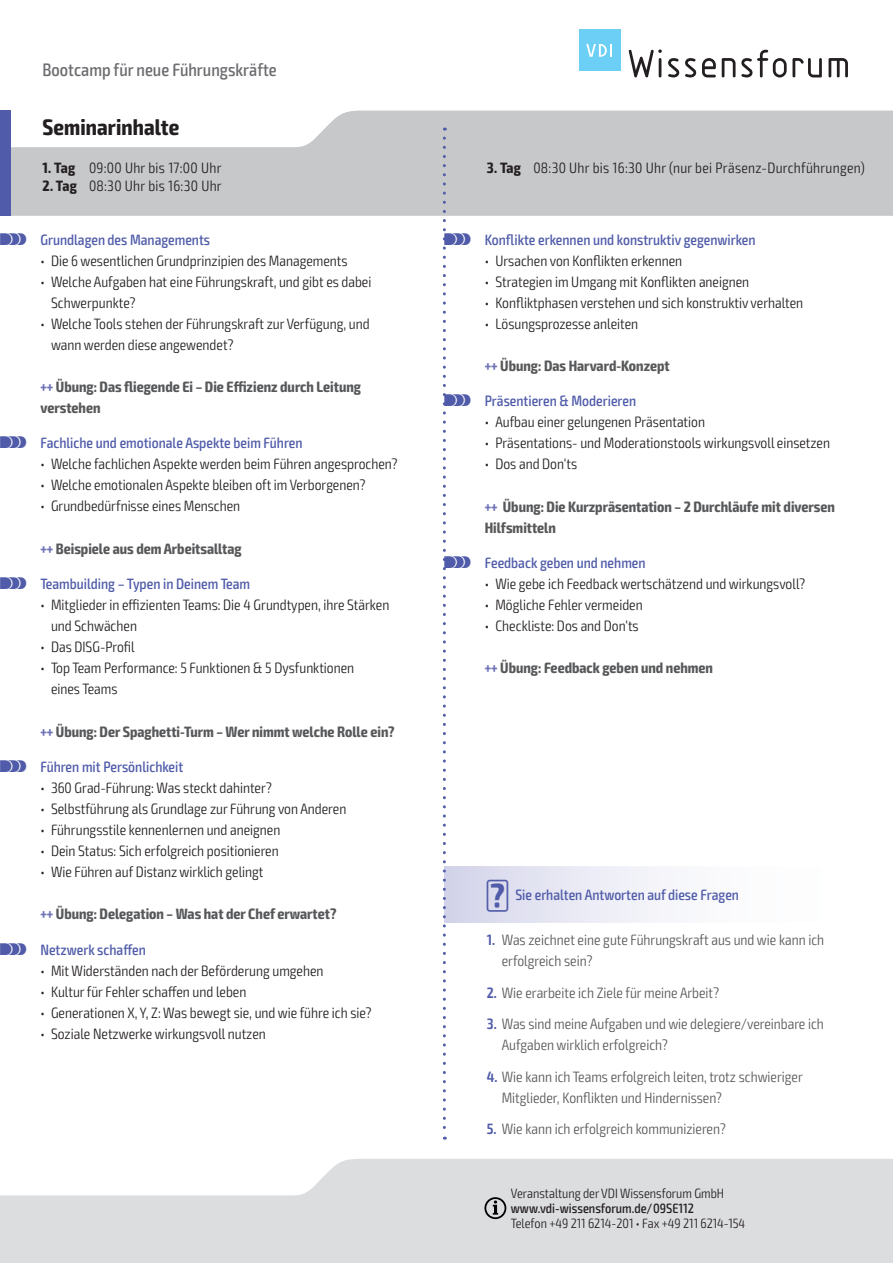
<style>
.page{position:relative;width:893px;height:1263px;background:#fff}
.page>*{position:absolute;margin:0;border:0;box-sizing:border-box;transform-origin:0 0}
.t1{font:700 condensed 22.5px "Exo 2";letter-spacing:.005em;color:#231f20}
.t2{font:500 condensed 18px "Exo 2";color:#6c6d70}
.t3{font:300 condensed 15px/21px "Exo 2";color:#231f20}
.t4{font:300 condensed 15px/21px "Exo 2";color:#57585a}
.t5{font:700 condensed 15px/21px "Exo 2";color:#57585a}
.t6{font:500 condensed 15px "Exo 2";color:#505ca9}
.t7{font:300 condensed 15px "Exo 2";letter-spacing:.02em;color:#231f20}
.t8{font:300 condensed 13.5px "Exo 2";color:#231f20}
.t9{font:500 condensed 13.5px "Exo 2";color:#231f20}
.s1{font-weight:700}
.s2{font-family:"VDI Iconset S4 A Regular";font-weight:400;font-stretch:normal}
.s3{color:#6e73b6}
.s4{font-weight:600;color:#505ca9}
</style>
<div class="page">
<svg style="left:0;top:1159px;width:893px;height:104px;background:#e0e1e3"></svg>
<svg style="left:11px;top:111px;width:882px;height:105px;background:#cdced0"></svg>
<div style="left:0;top:111px;width:11px;height:105px;background:#505ca9"></div>
<svg style="left:484px;top:1197px;width:22px;height:22px"></svg>
<svg style="left:629px;top:49px;width:33px;height:28px"></svg>
<svg style="left:668px;top:58px;width:11px;height:19px"></svg>
<svg style="left:685px;top:58px;width:11px;height:19px"></svg>
<svg style="left:702px;top:58px;width:14px;height:19px"></svg>
<svg style="left:722px;top:58px;width:13px;height:19px"></svg>
<svg style="left:741px;top:50px;width:81px;height:27px"></svg>
<svg style="left:828px;top:58px;width:20px;height:19px"></svg>
<div style="left:579px;top:30px;width:41px;height:41px;background:#6bcff6"></div>
<svg style="left:586px;top:44px;width:26px;height:13px"></svg>
<div style="left:446px;top:867px;width:445px;height:54px;background:linear-gradient(to right,#dadbed,#fff)"></div>
<svg style="left:443px;top:138px;width:3px;height:1002px"></svg>
<p class="t2" style="left:43px;top:59px;width:236px">Bootcamp für neue Führungskräfte</p>
<h1 class="t1" style="left:43px;top:113px;width:138px">Seminarinhalte</h1>
<p class="t7" style="left:43px;top:159px;width:181px"><span class="s1">1. Tag</span> 09:00 Uhr bis 17:00 Uhr</p>
<p class="t7" style="left:43px;top:177px;width:181px"><span class="s1">2. Tag</span> 08:30 Uhr bis 16:30 Uhr</p>
<p class="t6" style="left:0;top:230px;width:212px"><span class="s2">S</span> Grundlagen des Managements</p>
<p class="t3" style="left:40px;top:250px;width:309px">• Die 6 wesentlichen Grundprinzipien des Managements</p>
<p class="t3" style="left:51px;top:271px;width:322px;text-indent:-11px">• Welche Aufgaben hat eine Führungskraft, und gibt es dabei<br>Schwerpunkte?</p>
<p class="t3" style="left:51px;top:313px;width:320px;text-indent:-11px">• Welche Tools stehen der Führungskraft zur Verfügung, und wann werden diese angewendet?</p>
<p class="t5" style="left:40px;top:376px;width:322px"><span class="s3">+++</span> Übung: Das fliegende Ei – Die Effizienz durch Leitung verstehen</p>
<p class="t6" style="left:0;top:434px;width:304px"><span class="s2">S</span> Fachliche und emotionale Aspekte beim Führen</p>
<p class="t3" style="left:40px;top:454px;width:359px">• Welche fachlichen Aspekte werden beim Führen angesprochen?</p>
<p class="t3" style="left:40px;top:475px;width:327px">• Welche emotionalen Aspekte bleiben oft im Verborgenen?</p>
<p class="t3" style="left:40px;top:496px;width:201px">• Grundbedürfnisse eines Menschen</p>
<p class="t5" style="left:40px;top:538px;width:203px"><span class="s3">+++</span> Beispiele aus dem Arbeitsalltag</p>
<p class="t6" style="left:0;top:575px;width:252px"><span class="s2">S</span> Teambuilding – Typen in Deinem Team</p>
<p class="t3" style="left:51px;top:595px;width:340px;text-indent:-11px">• Mitglieder in effizienten Teams: Die 4 Grundtypen, ihre Stärken und Schwächen</p>
<p class="t3" style="left:40px;top:637px;width:96px">• Das DISG-Profil</p>
<p class="t3" style="left:51px;top:658px;width:305px;text-indent:-11px">• Top Team Performance: 5 Funktionen &amp; 5 Dysfunktionen eines Teams</p>
<p class="t5" style="left:40px;top:721px;width:356px"><span class="s3">+++</span> Übung: Der Spaghetti-Turm – Wer nimmt welche Rolle ein?</p>
<p class="t6" style="left:0;top:758px;width:185px"><span class="s2">S</span> Führen mit Persönlichkeit</p>
<p class="t3" style="left:40px;top:778px;width:233px">• 360 Grad-Führung: Was steckt dahinter?</p>
<p class="t3" style="left:40px;top:799px;width:307px">• Selbstführung als Grundlage zur Führung von Anderen</p>
<p class="t3" style="left:40px;top:820px;width:242px">• Führungsstile kennenlernen und aneignen</p>
<p class="t3" style="left:40px;top:841px;width:240px">• Dein Status: Sich erfolgreich positionieren</p>
<p class="t3" style="left:40px;top:862px;width:225px">• Wie Führen auf Distanz wirklich gelingt</p>
<p class="t5" style="left:40px;top:904px;width:298px"><span class="s3">+++</span> Übung: Delegation – Was hat der Chef erwartet?</p>
<p class="t6" style="left:0;top:941px;width:147px"><span class="s2">S</span> Netzwerk schaffen</p>
<p class="t3" style="left:40px;top:961px;width:285px">• Mit Widerständen nach der Beförderung umgehen</p>
<p class="t3" style="left:40px;top:982px;width:208px">• Kultur für Fehler schaffen und leben</p>
<p class="t3" style="left:40px;top:1003px;width:333px">• Generationen X, Y, Z: Was bewegt sie, und wie führe ich sie?</p>
<p class="t3" style="left:40px;top:1024px;width:227px">• Soziale Netzwerke wirkungsvoll nutzen</p>
<p class="t7" style="left:487px;top:159px;width:379px"><span class="s1">3. Tag</span> 08:30 Uhr bis 16:30 Uhr (nur bei Präsenz-Durchführungen)</p>
<p class="t6" style="left:444px;top:230px;width:313px"><span class="s2">S</span> Konflikte erkennen und konstruktiv gegenwirken</p>
<p class="t3" style="left:485px;top:250px;width:199px">• Ursachen von Konflikten erkennen</p>
<p class="t3" style="left:485px;top:271px;width:266px">• Strategien im Umgang mit Konflikten aneignen</p>
<p class="t3" style="left:485px;top:292px;width:320px">• Konfliktphasen verstehen und sich konstruktiv verhalten</p>
<p class="t3" style="left:485px;top:313px;width:155px">• Lösungsprozesse anleiten</p>
<p class="t5" style="left:485px;top:355px;width:187px"><span class="s3">+++</span> Übung: Das Harvard-Konzept</p>
<p class="t6" style="left:444px;top:392px;width:193px"><span class="s2">S</span> Präsentieren &amp; Moderieren</p>
<p class="t3" style="left:485px;top:412px;width:222px">• Aufbau einer gelungenen Präsentation</p>
<p class="t3" style="left:485px;top:433px;width:347px">• Präsentations- und Moderationstools wirkungsvoll einsetzen</p>
<p class="t3" style="left:485px;top:454px;width:94px">• Dos and Don‘ts</p>
<p class="t5" style="left:485px;top:496px;width:352px"><span class="s3">+++</span> Übung: Die Kurzpräsentation – 2 Durchläufe mit diversen<br>Hilfsmitteln</p>
<p class="t6" style="left:444px;top:554px;width:203px"><span class="s2">S</span> Feedback geben und nehmen</p>
<p class="t3" style="left:485px;top:574px;width:322px">• Wie gebe ich Feedback wertschätzend und wirkungsvoll?</p>
<p class="t3" style="left:485px;top:595px;width:159px">• Mögliche Fehler vermeiden</p>
<p class="t3" style="left:485px;top:616px;width:156px">• Checkliste: Dos and Don‘ts</p>
<p class="t5" style="left:485px;top:658px;width:230px"><span class="s3">+++</span> Übung: Feedback geben und nehmen</p>
<p class="t6" style="left:487px;top:886px;width:254px"><span class="s2">?</span> Sie erhalten Antworten auf diese Fragen</p>
<p class="t4" style="left:502px;top:930px;width:324px;text-indent:-15px"><span class="s4">1.</span> Was zeichnet eine gute Führungskraft aus und wie kann ich erfolgreich sein?</p>
<p class="t4" style="left:487px;top:982px;width:234px"><span class="s4">2.</span> Wie erarbeite ich Ziele für meine Arbeit?</p>
<p class="t4" style="left:502px;top:1014px;width:324px;text-indent:-15px"><span class="s4">3.</span> Was sind meine Aufgaben und wie delegiere/vereinbare ich<br>Aufgaben wirklich erfolgreich?</p>
<p class="t4" style="left:502px;top:1066px;width:303px;text-indent:-15px"><span class="s4">4.</span> Wie kann ich Teams erfolgreich leiten, trotz schwieriger<br>Mitglieder, Konflikten und Hindernissen?</p>
<p class="t4" style="left:487px;top:1119px;width:240px"><span class="s4">5.</span> Wie kann ich erfolgreich kommunizieren?</p>
<p class="t8" style="left:511px;top:1185px;width:215px">Veranstaltung der VDI Wissensforum GmbH</p>
<p class="t9" style="left:511px;top:1200px;width:185px">www.vdi-wissensforum.de/09SE112</p>
<p class="t8" style="left:511px;top:1215px;width:236px">Telefon +49 211 6214-201 • Fax +49 211 6214-154</p>
</div>
